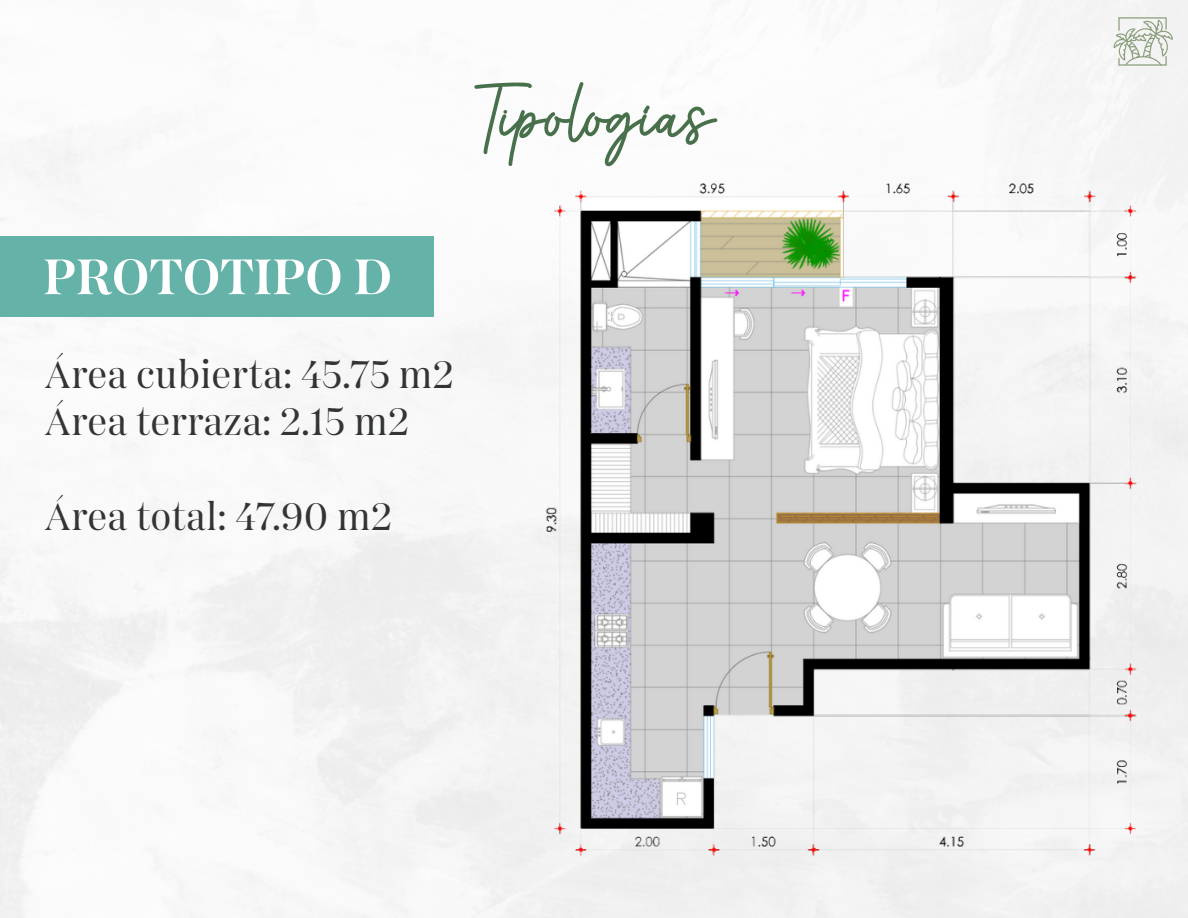
<style>
.page{position:relative;width:1188px;height:918px;background:#fff}
.page>*{position:absolute;margin:0;border:0;box-sizing:border-box;transform-origin:0 0}
.t1{font:76.05px "Monstera";color:#47704b}
.t2{font:600 51.75px "Passenger Display";color:#fff}
.t3{font:39.6px/47.5px "Passenger Display";color:#333535}
</style>
<div class="page">
<svg style="left:643px;top:105px;width:7px;height:9px"></svg>
<img style="left:520px;top:160px;width:638px;height:706px">
<svg style="left:1113px;top:17px;width:60px;height:49px"></svg>
<div style="left:0;top:236px;width:434px;height:81px;background:#64b2a8"></div>
<h1 class="t1" style="left:471px;top:80px;width:244px">Tipologias</h1>
<h2 class="t2" style="left:43px;top:245px;width:350px">PROTOTIPO D</h2>
<p class="t3" style="left:44px;top:351px;width:411px">Área cubierta: 45.75 m2<br>Área terraza: 2.15 m2</p>
<p class="t3" style="left:44px;top:493px;width:350px">Área total: 47.90 m2</p>
</div>
